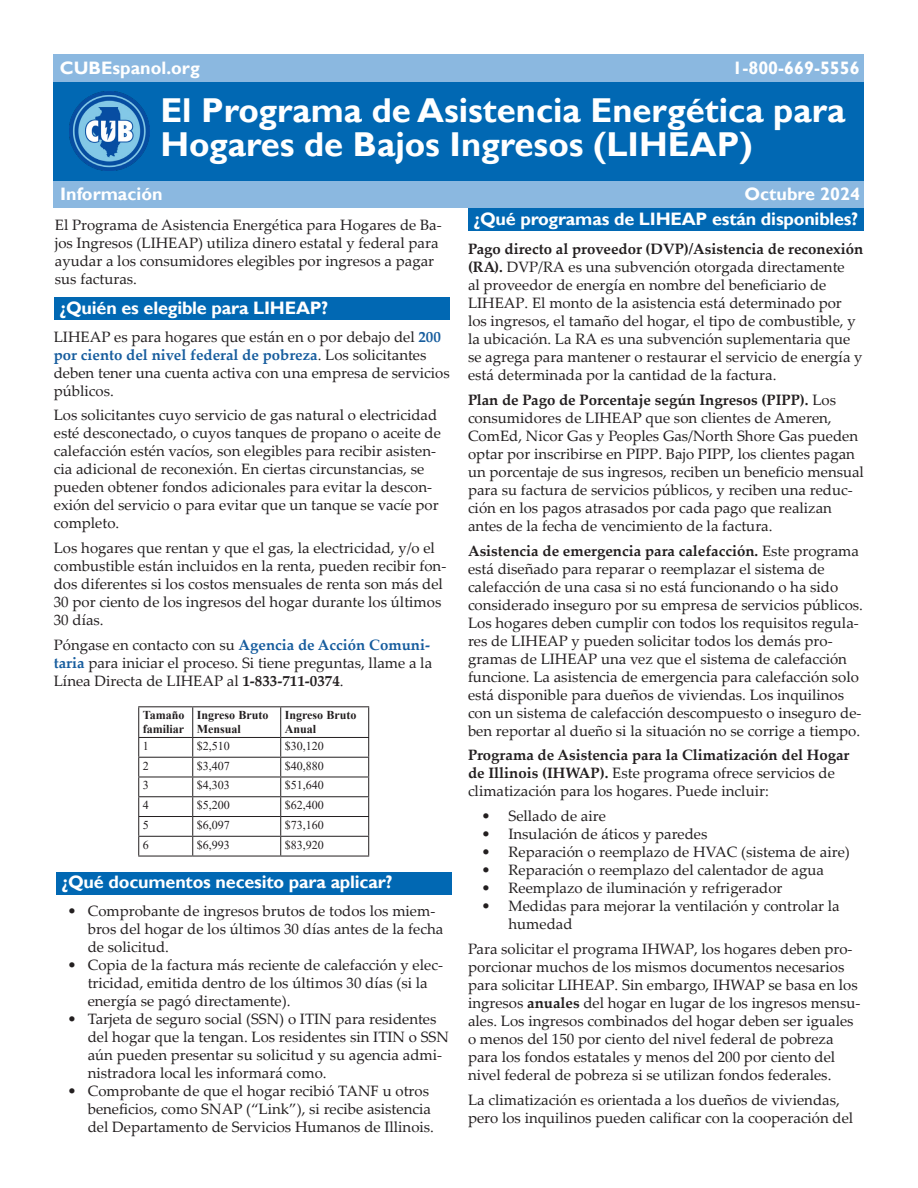
<style>
.page{position:relative;width:918px;height:1188px;background:#fff}
.page>*{position:absolute;margin:0;border:0;box-sizing:border-box;transform-origin:0 0}
.Headline{font:700 34.5px/34.5px "Gill Sans";color:#fff}
.t1{font:700 18px "Gill Sans";letter-spacing:-.01em;color:#fff}
.t2{font:15px/18px "Palatino Linotype";color:#231f20}
.t3{font:12px "Times New Roman";color:#231f20}
.t4{font:700 12px/14.4px "Times New Roman";color:#231f20}
.s1{font-weight:700;color:#175d9e}
.s2{font-weight:700}
</style>
<div class="page">
<div style="left:54px;top:81px;width:810px;height:100px;background:#0168b3"></div>
<div style="left:54px;top:181px;width:810px;height:27px;background:#8bb8e0"></div>
<div style="left:54px;top:54px;width:810px;height:27px;background:#8bb8e0"></div>
<img style="left:69px;top:91px;width:80px;height:79px">
<div style="left:54px;top:297px;width:396px;height:22px;background:#0168b3"></div>
<div style="left:56px;top:872px;width:396px;height:23px;background:#0168b3"></div>
<div style="left:468px;top:208px;width:396px;height:23px;background:#0168b3"></div>
<hr style="left:138px;top:706px;width:55px;height:1px;background:#231f20">
<hr style="left:138px;top:707px;width:1px;height:30px;background:#231f20">
<hr style="left:193px;top:706px;width:88px;height:1px;background:#231f20">
<hr style="left:192px;top:707px;width:1px;height:30px;background:#231f20">
<hr style="left:281px;top:706px;width:88px;height:1px;background:#231f20">
<hr style="left:280px;top:707px;width:1px;height:30px;background:#231f20">
<hr style="left:368px;top:707px;width:1px;height:30px;background:#231f20">
<hr style="left:138px;top:737px;width:55px;height:1px;background:#231f20">
<hr style="left:193px;top:737px;width:88px;height:1px;background:#231f20">
<hr style="left:281px;top:737px;width:88px;height:1px;background:#231f20">
<hr style="left:138px;top:757px;width:55px;height:1px;background:#231f20">
<hr style="left:193px;top:757px;width:88px;height:1px;background:#231f20">
<hr style="left:281px;top:757px;width:88px;height:1px;background:#231f20">
<hr style="left:138px;top:776px;width:55px;height:1px;background:#231f20">
<hr style="left:193px;top:776px;width:88px;height:1px;background:#231f20">
<hr style="left:281px;top:776px;width:88px;height:1px;background:#231f20">
<hr style="left:138px;top:796px;width:55px;height:1px;background:#231f20">
<hr style="left:193px;top:796px;width:88px;height:1px;background:#231f20">
<hr style="left:281px;top:796px;width:88px;height:1px;background:#231f20">
<hr style="left:138px;top:816px;width:55px;height:1px;background:#231f20">
<hr style="left:193px;top:816px;width:88px;height:1px;background:#231f20">
<hr style="left:281px;top:816px;width:88px;height:1px;background:#231f20">
<hr style="left:138px;top:836px;width:55px;height:1px;background:#231f20">
<svg style="left:138px;top:738px;width:1px;height:118px"></svg>
<hr style="left:193px;top:836px;width:88px;height:1px;background:#231f20">
<svg style="left:192px;top:738px;width:1px;height:118px"></svg>
<hr style="left:281px;top:836px;width:88px;height:1px;background:#231f20">
<svg style="left:280px;top:738px;width:1px;height:118px"></svg>
<svg style="left:368px;top:738px;width:1px;height:118px"></svg>
<hr style="left:138px;top:856px;width:55px;height:1px;background:#231f20">
<hr style="left:193px;top:856px;width:88px;height:1px;background:#231f20">
<hr style="left:281px;top:856px;width:88px;height:1px;background:#231f20">
<p class="t1" style="left:60px;top:57px;width:141px">CUBEspanol.org</p>
<p class="t1" style="left:733px;top:57px;width:129px">1-800-669-5556</p>
<p class="Headline" style="left:160px;top:94px;width:687px">El Programa de Asistencia Energética para<br>Hogares de Bajos Ingresos (LIHEAP)</p>
<p class="t1" style="left:60px;top:183px;width:104px">Información</p>
<p class="t1" style="left:745px;top:183px;width:117px">Octubre 2024</p>
<p class="t2" style="left:55px;top:216px;width:388px">El Programa de Asistencia Energética para Hogares de Ba&shy;jos Ingresos (LIHEAP) utiliza dinero estatal y federal para ayudar a los consumidores elegibles por ingresos a pagar sus facturas.</p>
<p class="t1" style="left:59px;top:297px;width:270px">¿Quién es elegible para LIHEAP?</p>
<p class="t2" style="left:54px;top:327px;width:398px">LIHEAP es para hogares que están en o por debajo del <span class="s1">200 por ciento del nivel federal de pobreza</span>. Los solicitantes deben tener una cuenta activa con una empresa de servicios públicos.</p>
<p class="t2" style="left:54px;top:406px;width:389px">Los solicitantes cuyo servicio de gas natural o electricidad esté desconectado, o cuyos tanques de propano o aceite de calefacción estén vacíos, son elegibles para recibir asisten&shy;cia adicional de reconexión. En ciertas circunstancias, se pueden obtener fondos adicionales para evitar la descon&shy;exión del servicio o para evitar que un tanque se vacíe por completo.</p>
<p class="t2" style="left:54px;top:538px;width:394px">Los hogares que rentan y que el gas, la electricidad, y/o el combustible están incluidos en la renta, pueden recibir fon&shy;dos diferentes si los costos mensuales de renta son más del 30 por ciento de los ingresos del hogar durante los últimos 30 días.</p>
<p class="t2" style="left:54px;top:635px;width:380px">Póngase en contacto con su <span class="s1">Agencia de Acción Comuni&shy;taria</span> para iniciar el proceso. Si tiene preguntas, llame a la<br>Línea Directa de LIHEAP al <span class="s2">1-833-711-0374</span>.</p>
<p class="t4" style="left:143px;top:707px;width:43px">Tamaño familiar</p>
<p class="t4" style="left:197px;top:707px;width:73px">Ingreso Bruto<br>Mensual</p>
<p class="t4" style="left:285px;top:707px;width:73px">Ingreso Bruto<br>Anual</p>
<p class="t3" style="left:143px;top:737px;width:8px">1</p>
<p class="t3" style="left:197px;top:737px;width:35px">$2,510</p>
<p class="t3" style="left:285px;top:737px;width:41px">$30,120</p>
<p class="t3" style="left:143px;top:757px;width:8px">2</p>
<p class="t3" style="left:197px;top:757px;width:35px">$3,407</p>
<p class="t3" style="left:285px;top:757px;width:41px">$40,880</p>
<p class="t3" style="left:143px;top:777px;width:8px">3</p>
<p class="t3" style="left:197px;top:777px;width:35px">$4,303</p>
<p class="t3" style="left:285px;top:777px;width:41px">$51,640</p>
<p class="t3" style="left:143px;top:797px;width:8px">4</p>
<p class="t3" style="left:197px;top:797px;width:35px">$5,200</p>
<p class="t3" style="left:285px;top:797px;width:41px">$62,400</p>
<p class="t3" style="left:143px;top:816px;width:8px">5</p>
<p class="t3" style="left:197px;top:816px;width:35px">$6,097</p>
<p class="t3" style="left:285px;top:816px;width:41px">$73,160</p>
<p class="t3" style="left:143px;top:836px;width:8px">6</p>
<p class="t3" style="left:197px;top:836px;width:35px">$6,993</p>
<p class="t3" style="left:285px;top:836px;width:41px">$83,920</p>
<p class="t1" style="left:62px;top:871px;width:332px">¿Qué documentos necesito para aplicar?</p>
<p class="t2" style="left:88px;top:901px;width:357px;text-indent:-20px">• Comprobante de ingresos brutos de todos los miem&shy;bros del hogar de los últimos 30 días antes de la fecha de solicitud.</p>
<p class="t2" style="left:88px;top:955px;width:357px;text-indent:-20px">• Copia de la factura más reciente de calefacción y elec&shy;tricidad, emitida dentro de los últimos 30 días (si la energía se pagó directamente).</p>
<p class="t2" style="left:88px;top:1009px;width:363px;text-indent:-20px">• Tarjeta de seguro social (SSN) o ITIN para residentes del hogar que la tengan. Los residentes sin ITIN o SSN aún pueden presentar su solicitud y su agencia admi&shy;nistradora local les informará como.</p>
<p class="t2" style="left:88px;top:1081px;width:348px;text-indent:-20px">• Comprobante de que el hogar recibió TANF u otros beneficios, como SNAP (“Link”), si recibe asistencia del Departamento de Servicios Humanos de Illinois.</p>
<p class="t1" style="left:473px;top:208px;width:386px">¿Qué programas de LIHEAP están disponibles?</p>
<p class="t2" style="left:468px;top:239px;width:397px"><span class="s2">Pago directo al proveedor (DVP)/Asistencia de reconexión (RA).</span> DVP/RA es una subvención otorgada directamente<br>al proveedor de energía en nombre del beneficiario de LIHEAP. El monto de la asistencia está determinado por los ingresos, el tamaño del hogar, el tipo de combustible, y la ubicación. La RA es una subvención suplementaria que se agrega para mantener o restaurar el servicio de energía y está determinada por la cantidad de la factura.</p>
<p class="t2" style="left:468px;top:390px;width:398px"><span class="s2">Plan de Pago de Porcentaje según Ingresos (PIPP).</span> Los consumidores de LIHEAP que son clientes de Ameren, ComEd, Nicor Gas y Peoples Gas/North Shore Gas pueden optar por inscribirse en PIPP. Bajo PIPP, los clientes pagan un porcentaje de sus ingresos, reciben un beneficio mensual para su factura de servicios públicos, y reciben una reduc&shy;ción en los pagos atrasados por cada pago que realizan antes de la fecha de vencimiento de la factura.</p>
<p class="t2" style="left:468px;top:541px;width:397px"><span class="s2">Asistencia de emergencia para calefacción.</span> Este programa está diseñado para reparar o reemplazar el sistema de calefacción de una casa si no está funcionando o ha sido considerado inseguro por su empresa de servicios públicos.<br>Los hogares deben cumplir con todos los requisitos regula&shy;res de LIHEAP y pueden solicitar todos los demás pro&shy;gramas de LIHEAP una vez que el sistema de calefacción funcione. La asistencia de emergencia para calefacción solo está disponible para dueños de viviendas. Los inquilinos con un sistema de calefacción descompuesto o inseguro de&shy;ben reportar al dueño si la situación no se corrige a tiempo.</p>
<p class="t2" style="left:468px;top:746px;width:383px"><span class="s2">Programa de Asistencia para la Climatización del Hogar de Illinois (IHWAP).</span> Este programa ofrece servicios de climatización para los hogares. Puede incluir:</p>
<p class="t2" style="left:482px;top:806px;width:126px">• Sellado de aire</p>
<p class="t2" style="left:482px;top:824px;width:227px">• Insulación de áticos y paredes</p>
<p class="t2" style="left:482px;top:842px;width:370px">• Reparación o reemplazo de HVAC (sistema de aire)</p>
<p class="t2" style="left:482px;top:860px;width:344px">• Reparación o reemplazo del calentador de agua</p>
<p class="t2" style="left:482px;top:878px;width:303px">• Reemplazo de iluminación y refrigerador</p>
<p class="t2" style="left:508px;top:896px;width:333px;text-indent:-27px">• Medidas para mejorar la ventilación y controlar la humedad</p>
<p class="t2" style="left:468px;top:939px;width:394px">Para solicitar el programa IHWAP, los hogares deben pro&shy;porcionar muchos de los mismos documentos necesarios para solicitar LIHEAP. Sin embargo, IHWAP se basa en los ingresos <span class="s2">anuales</span> del hogar en lugar de los ingresos mensu&shy;ales. Los ingresos combinados del hogar deben ser iguales o menos del 150 por ciento del nivel federal de pobreza para los fondos estatales y menos del 200 por ciento del nivel federal de pobreza si se utilizan fondos federales.</p>
<p class="t2" style="left:468px;top:1090px;width:387px">La climatización es orientada a los dueños de viviendas, pero los inquilinos pueden calificar con la cooperación del</p>
</div>
